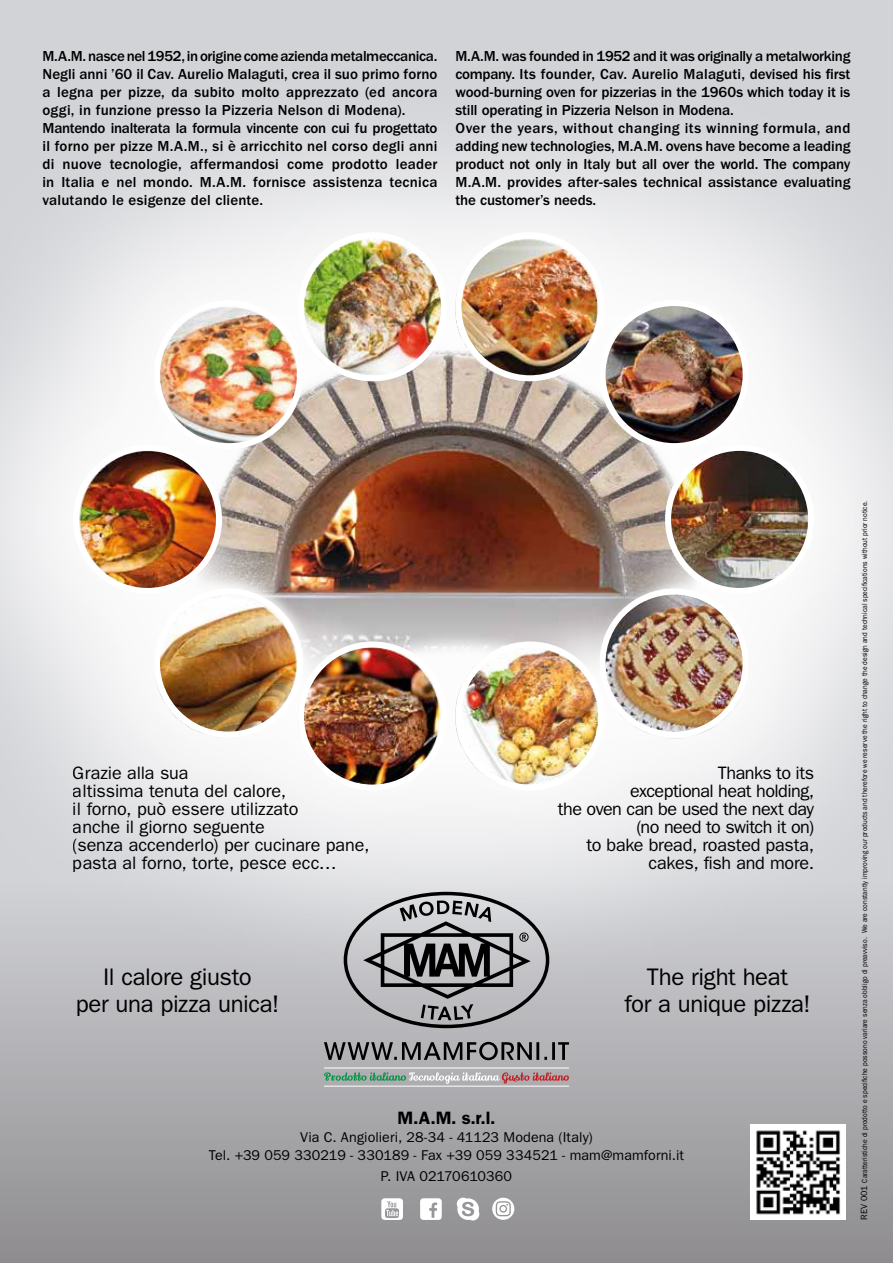
<style>
.page{position:relative;width:893px;height:1263px;background:#d2d3d7}
.page>*{position:absolute;margin:0;border:0;box-sizing:border-box;transform-origin:0 0}
.t1{font:24px/27px "ITC Franklin Gothic Std";letter-spacing:-.015em;color:#000;text-align:center}
.t2{font:18px/18px "ITC Franklin Gothic Std";letter-spacing:-.01em;color:#000}
.t3{font:600 18px "ITC Franklin Gothic Std";color:#000}
.t4{font:500 15px/18px "ITC Franklin Gothic Std";color:#000}
.t5{font:14.25px/18px "ITC Franklin Gothic Std";letter-spacing:.005em;color:#000;text-align:center}
.t6{font:7.5px "ITC Franklin Gothic Std";color:#000;scale:.9 1}
.s1{font-size:9px}
</style>
<div class="page">
<svg style="left:0;top:1001px;width:893px;height:262px;background:#a4a3a6"></svg>
<div style="left:0;top:58px;width:893px;height:943px;background:#fff;opacity:.9"></div>
<div style="left:1px;top:198px;width:887px;height:665px;background:#fff;opacity:.75"></div>
<img style="left:5px;top:209px;width:888px;height:606px">
<div style="left:750px;top:1124px;width:96px;height:96px;background:#fff"></div>
<img style="left:756px;top:1130px;width:84px;height:85px">
<svg style="left:420px;top:1198px;width:22px;height:22px"></svg>
<svg style="left:457px;top:1197px;width:22px;height:23px"></svg>
<svg style="left:381px;top:1198px;width:22px;height:22px"></svg>
<svg style="left:492px;top:1198px;width:22px;height:22px"></svg>
<hr style="left:324px;top:1068px;width:245px;height:1px;background:#fff">
<hr style="left:324px;top:1086px;width:245px;height:1px;background:#fff">
<svg style="left:324px;top:1072px;width:245px;height:12px;background:#a7a8a3"></svg>
<svg style="left:324px;top:1042px;width:245px;height:18px;background:#737375"></svg>
<div style="left:154px;top:300px;width:149px;height:149px;border:6px solid #fff;border-radius:50%"></div>
<div style="left:73px;top:445px;width:149px;height:149px;border:6px solid #fff;border-radius:50%"></div>
<div style="left:665px;top:445px;width:149px;height:149px;border:6px solid #fff;border-radius:50%"></div>
<div style="left:154px;top:588px;width:149px;height:150px;border:6px solid #fff;border-radius:50%"></div>
<div style="left:600px;top:300px;width:149px;height:149px;border:6px solid #fff;border-radius:50%"></div>
<div style="left:600px;top:588px;width:149px;height:150px;border:6px solid #fff;border-radius:50%"></div>
<div style="left:298px;top:232px;width:149px;height:149px;border:6px solid #fff;border-radius:50%"></div>
<div style="left:298px;top:641px;width:149px;height:149px;border:6px solid #fff;border-radius:50%"></div>
<div style="left:455px;top:232px;width:150px;height:149px;border:6px solid #fff;border-radius:50%"></div>
<div style="left:455px;top:641px;width:150px;height:149px;border:6px solid #fff;border-radius:50%"></div>
<svg style="left:344px;top:892px;width:205px;height:136px"></svg>
<p class="t4" style="left:43px;top:47px;width:397px">M.A.M. nasce nel 1952, in origine come azienda metalmeccanica.<br>Negli anni ’60 il Cav. Aurelio Malaguti, crea il suo primo forno a legna per pizze, da subito molto apprezzato (ed ancora oggi, in funzione presso la Pizzeria Nelson di Modena).<br>Mantendo inalterata la formula vincente con cui fu progettato il forno per pizze M.A.M., si è arricchito nel corso degli anni di nuove tecnologie, affermandosi come prodotto leader in Italia e nel mondo. M.A.M. fornisce assistenza tecnica valutando le esigenze del cliente.</p>
<p class="t4" style="left:455px;top:47px;width:396px">M.A.M. was founded in 1952 and it was originally a metalworking company. Its founder, Cav. Aurelio Malaguti, devised his first wood-burning oven for pizzerias in the 1960s which today it is still operating in Pizzeria Nelson in Modena.<br>Over the years, without changing its winning formula, and adding new technologies, M.A.M. ovens have become a leading product not only in Italy but all over the world. The company M.A.M. provides after-sales technical assistance evaluating the customer’s needs.</p>
<p class="t2" style="left:73px;top:764px;width:298px">Grazie alla sua<br>altissima tenuta del calore,<br>il forno, può essere utilizzato<br>anche il giorno seguente<br>(senza accenderlo) per cucinare pane, pasta al forno, torte, pesce ecc…</p>
<p class="t2" style="left:558px;top:764px;width:258px;text-align:right">Thanks to its<br>exceptional heat holding,<br>the oven can be used the next day (no need to switch it on)<br>to bake bread, roasted pasta, cakes, fish and more.</p>
<h1 class="t1" style="left:76px;top:964px;width:205px">Il calore giusto<br>per una pizza unica!</h1>
<h1 class="t1" style="left:624px;top:964px;width:188px">The right heat<br>for a unique pizza!</h1>
<p class="t3" style="left:398px;top:1107px;width:99px">M.A.M. s.r.l.</p>
<p class="t5" style="left:209px;top:1128px;width:477px">Via C. Angiolieri, 28-34 - 41123 Modena (Italy)<br>Tel. +39 059 330219 - 330189 - Fax +39 059 334521 - mam@mamforni.it</p>
<p class="t5" style="left:381px;top:1167px;width:133px">P. IVA 02170610360</p>
<p class="t6" style="left:860px;top:1220px;width:800px;rotate:-90deg"><span class="s1">REV 001</span> Caratteristiche di prodotto e specifiche possono variare senza obbligo di preavviso. We are constantly improving our products and therefore we reserve the right to change the design and technical specifications without prior notice.</p>
</div>
